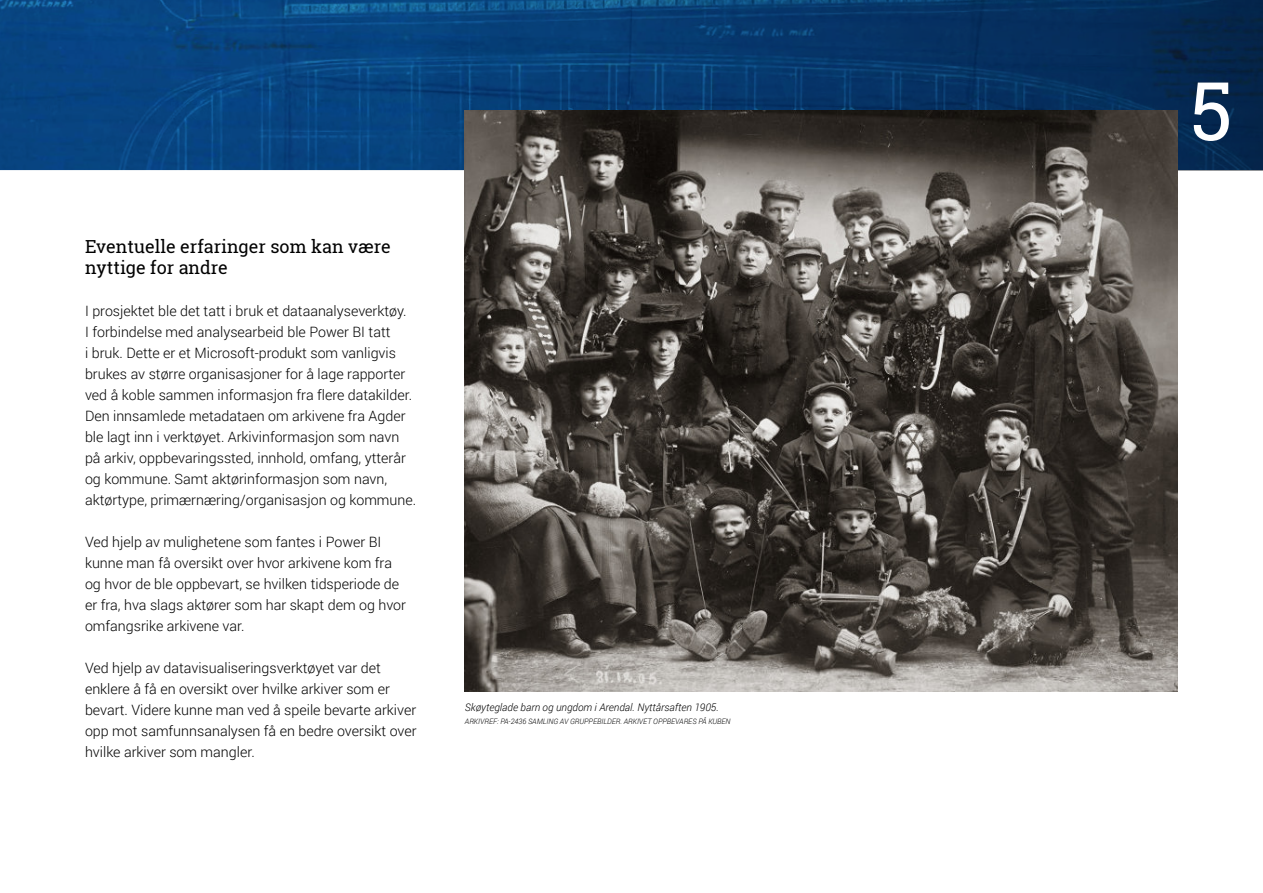
<style>
.page{position:relative;width:1263px;height:893px;background:#fff}
.page>*{position:absolute;margin:0;border:0;box-sizing:border-box;transform-origin:0 0}
.t1{font:81px "Roboto Slab";color:#fff}
.t2{font:18px/21px "Roboto Slab";color:#000}
.t3{font:300 14.25px/21px "Roboto";color:#000}
.t4{font:italic 300 10.5px "Roboto";color:#000}
.t5{font:italic 300 7.5px "Roboto";color:#000}
</style>
<div class="page">
<svg style="left:0;top:0;width:1263px;height:170px;background:#073c72"></svg>
<img style="left:465px;top:111px;width:713px;height:580px">
<p class="t2" style="left:85px;top:235px;width:307px">Eventuelle erfaringer som kan være nyttige for andre</p>
<p class="t3" style="left:85px;top:300px;width:333px">I prosjektet ble det tatt i bruk et dataanalyseverktøy.<br>I forbindelse med analysearbeid ble Power BI tatt<br>i bruk. Dette er et Microsoft-produkt som vanligvis brukes av større organisasjoner for å lage rapporter ved å koble sammen informasjon fra flere datakilder.<br>Den innsamlede metadataen om arkivene fra Agder ble lagt inn i verktøyet. Arkivinformasjon som navn på arkiv, oppbevaringssted, innhold, omfang, ytterår og kommune. Samt aktørinformasjon som navn, aktørtype, primærnæring/organisasjon og kommune.</p>
<p class="t3" style="left:85px;top:531px;width:323px">Ved hjelp av mulighetene som fantes i Power BI kunne man få oversikt over hvor arkivene kom fra og hvor de ble oppbevart, se hvilken tidsperiode de er fra, hva slags aktører som har skapt dem og hvor omfangsrike arkivene var.</p>
<p class="t3" style="left:85px;top:657px;width:333px">Ved hjelp av datavisualiseringsverktøyet var det enklere å få en oversikt over hvilke arkiver som er bevart. Videre kunne man ved å speile bevarte arkiver opp mot samfunnsanalysen få en bedre oversikt over hvilke arkiver som mangler.</p>
<p class="t4" style="left:465px;top:699px;width:255px">Skøyteglade barn og ungdom i Arendal. Nyttårsaften 1905.</p>
<p class="t5" style="left:465px;top:716px;width:267px">ARKIVREF: PA-2436 SAMLING AV GRUPPEBILDER. ARKIVET OPPBEVARES PÅ KUBEN</p>
<h1 class="t1" style="left:1190px;top:55px;width:44px">5</h1>
</div>
